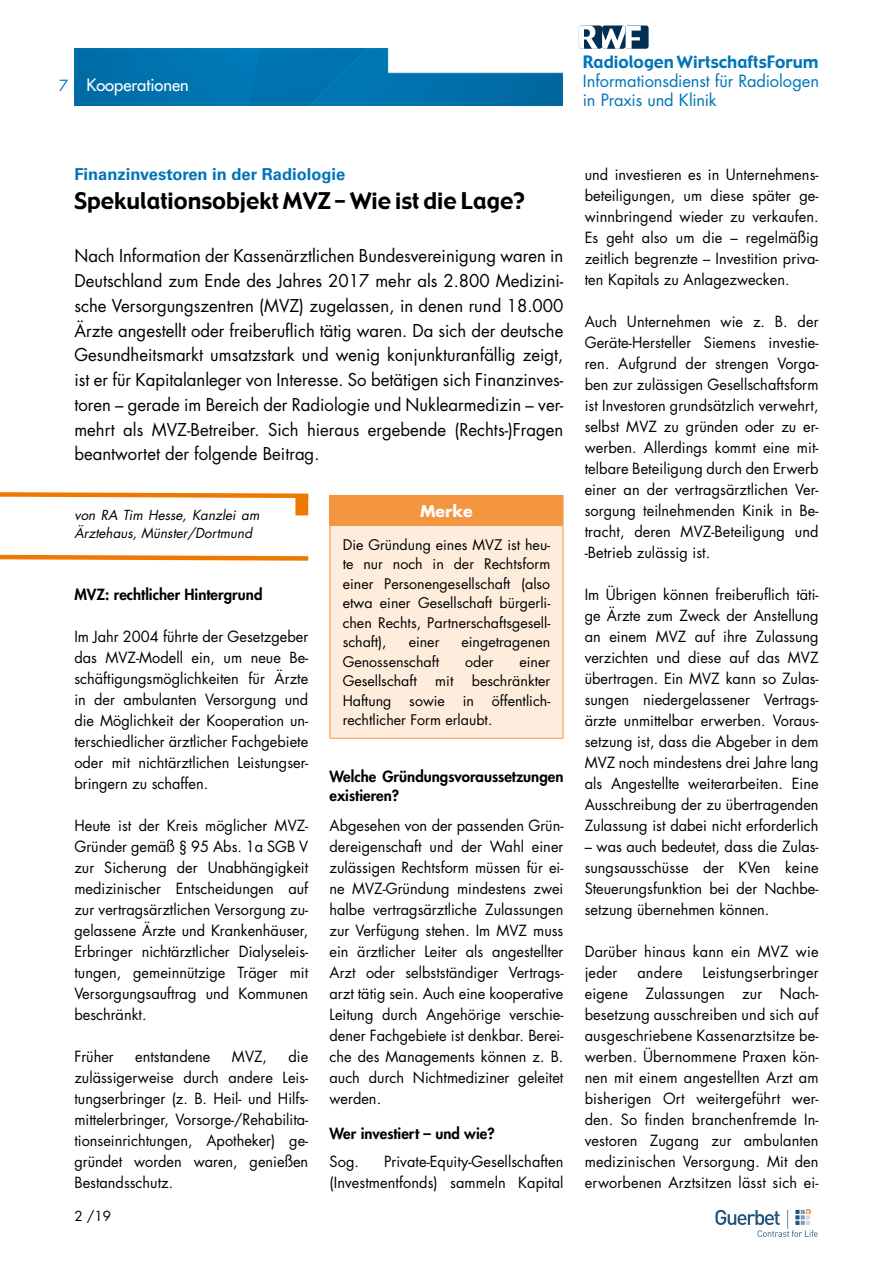
<style>
.page{position:relative;width:893px;height:1263px;background:#fff}
.page>*{position:absolute;margin:0;border:0;box-sizing:border-box;transform-origin:0 0}
.t1{font:22.5px "Gadget";color:#000}
.t2{font:17.25px/24.8px "Futura Std";color:#000;text-align:justify}
.t3{font:16.65px "Gadget";color:#0075b8}
.t4{font:16.5px/18.8px "Futura Std";letter-spacing:-.005em;color:#0075b8}
.t5{font:700 16.5px "Univers LT Std";color:#0074b7}
.t6{font:500 16.5px "Futura Std";color:#fff}
.t7{font:700 15.75px "Futura Std";color:#fff}
.t8{font:15px/21px "Futura Std";color:#000;text-align:justify}
.t9{font:800 15px/19.5px "Futura Std";color:#000}
.t10{font:15px "Futura Std";color:#0074b7}
.t11{font:14.25px/19.5px "Futura Std";color:#000;text-align:justify}
.t12{font:italic 13.5px/18px "Futura Std";color:#000}
.t13{font:13.5px "Futura Std";color:#000}
</style>
<div class="page">
<div style="left:625px;top:26px;width:24px;height:23px;background:#002f53;border-radius:3px"></div>
<svg style="left:579px;top:26px;width:62px;height:23px"></svg>
<img style="left:74px;top:49px;width:489px;height:57px">
<svg style="left:715px;top:1210px;width:103px;height:27px"></svg>
<svg style="left:0;top:492px;width:309px;height:8px"></svg>
<div style="left:295px;top:494px;width:13px;height:21px;background:#ef7900;border:2px solid #ef7900"></div>
<svg style="left:0;top:554px;width:309px;height:7px"></svg>
<div style="left:330px;top:495px;width:233px;height:30px;background:#f4953f"></div>
<div style="left:330px;top:525px;width:233px;height:213px;background:#feeddd"></div>
<svg style="left:563px;top:496px;width:1px;height:29px"></svg>
<hr style="left:330px;top:525px;width:233px;height:1px;background:#f4953f">
<hr style="left:330px;top:526px;width:1px;height:212px;background:#f4953f">
<hr style="left:563px;top:526px;width:1px;height:212px;background:#f4953f">
<hr style="left:330px;top:738px;width:233px;height:1px;background:#f4953f">
<p class="t10" style="left:59px;top:76px;width:11px">7</p>
<p class="t6" style="left:86px;top:74px;width:104px">Kooperationen</p>
<p class="t3" style="left:583px;top:52px;width:237px">Radiologen WirtschaftsForum</p>
<p class="t4" style="left:583px;top:72px;width:238px">Informationsdienst für Radiologen in Praxis und Klinik</p>
<p class="t5" style="left:74px;top:165px;width:272px">Finanzinvestoren in der Radiologie</p>
<h1 class="t1" style="left:74px;top:186px;width:452px">Spekulationsobjekt MVZ – Wie ist die Lage?</h1>
<p class="t2" style="left:74px;top:244px;width:491px">Nach Information der Kassenärztlichen Bundesvereinigung waren in Deutschland zum Ende des Jahres 2017 mehr als 2.800 Medizini&shy;sche Versorgungszentren (MVZ) zugelassen, in denen rund 18.000<br>Ärzte angestellt oder freiberuflich tätig waren. Da sich der deutsche Gesundheitsmarkt umsatzstark und wenig konjunkturanfällig zeigt, ist er für Kapitalanleger von Interesse. So betätigen sich Finanzinves&shy;toren – gerade im Bereich der Radiologie und Nuklearmedizin – ver&shy;mehrt als MVZ-Betreiber. Sich hieraus ergebende (Rechts-)Fragen beantwortet der folgende Beitrag.</p>
<p class="t12" style="left:74px;top:506px;width:186px">von RA Tim Hesse, Kanzlei am<br>Ärztehaus, Münster/Dortmund</p>
<p class="t9" style="left:74px;top:585px;width:190px">MVZ: rechtlicher Hintergrund</p>
<p class="t8" style="left:74px;top:626px;width:235px">Im Jahr 2004 führte der Gesetzgeber das MVZ-Modell ein, um neue Be&shy;schäftigungsmöglichkeiten für Ärzte in der ambulanten Versorgung und die Möglichkeit der Kooperation un&shy;terschiedlicher ärztlicher Fachgebiete oder mit nichtärztlichen Leistungser&shy;bringern zu schaffen.</p>
<p class="t8" style="left:74px;top:815px;width:235px">Heute ist der Kreis möglicher MVZ-Gründer gemäß § 95 Abs. 1a SGB V zur Sicherung der Unabhängigkeit medizinischer Entscheidungen auf zur vertragsärztlichen Versorgung zu&shy;gelassene Ärzte und Krankenhäuser, Erbringer nichtärztlicher Dialyseleis&shy;tungen, gemeinnützige Träger mit Versorgungsauftrag und Kommunen beschränkt.</p>
<p class="t8" style="left:74px;top:1046px;width:41px">Früher</p>
<p class="t8" style="left:135px;top:1046px;width:77px">entstandene</p>
<p class="t8" style="left:232px;top:1046px;width:37px">MVZ,</p>
<p class="t8" style="left:74px;top:1046px;width:235px;text-indent:214px">die zulässigerweise durch andere Leis&shy;tungserbringer (z. B. Heil- und Hilfs&shy;mittelerbringer, Vorsorge-/Rehabilita&shy;tionseinrichtungen, Apotheker) ge&shy;gründet worden waren, genießen Bestandsschutz.</p>
<p class="t13" style="left:74px;top:1207px;width:38px">2 /19</p>
<p class="t7" style="left:420px;top:500px;width:54px">Merke</p>
<p class="t11" style="left:343px;top:535px;width:209px">Die Gründung eines MVZ ist heu&shy;te nur noch in der Rechtsform einer Personengesellschaft (also etwa einer Gesellschaft bürgerli&shy;chen Rechts, Partnerschaftsgesell&shy;schaft),</p>
<p class="t11" style="left:409px;top:633px;width:32px">einer</p>
<p class="t11" style="left:461px;top:633px;width:90px">eingetragenen</p>
<p class="t11" style="left:343px;top:652px;width:98px">Genossenschaft</p>
<p class="t11" style="left:465px;top:652px;width:30px">oder</p>
<p class="t11" style="left:519px;top:652px;width:32px">einer</p>
<p class="t11" style="left:343px;top:672px;width:76px">Gesellschaft</p>
<p class="t11" style="left:435px;top:672px;width:20px">mit</p>
<p class="t11" style="left:472px;top:672px;width:80px">beschränkter</p>
<p class="t11" style="left:343px;top:691px;width:50px">Haftung</p>
<p class="t11" style="left:409px;top:691px;width:37px">sowie</p>
<p class="t11" style="left:463px;top:691px;width:13px">in</p>
<p class="t11" style="left:343px;top:691px;width:209px;text-indent:149px">öffentlich&shy;rechtlicher Form erlaubt.</p>
<p class="t9" style="left:330px;top:766px;width:235px">Welche Gründungsvoraussetzungen existieren?</p>
<p class="t8" style="left:330px;top:815px;width:235px">Abgesehen von der passenden Grün&shy;dereigenschaft und der Wahl einer zulässigen Rechtsform müssen für ei&shy;ne MVZ-Gründung mindestens zwei halbe vertragsärztliche Zulassungen zur Verfügung stehen. Im MVZ muss ein ärztlicher Leiter als angestellter Arzt oder selbstständiger Vertrags&shy;arzt tätig sein. Auch eine kooperative Leitung durch Angehörige verschie&shy;dener Fachgebiete ist denkbar. Berei&shy;che des Managements können z. B. auch durch Nichtmediziner geleitet werden.</p>
<p class="t9" style="left:330px;top:1123px;width:167px">Wer investiert – und wie?</p>
<p class="t8" style="left:330px;top:1151px;width:31px">Sog.</p>
<p class="t8" style="left:330px;top:1151px;width:235px;text-align:right">Private-Equity-Gesellschaften (Investmentfonds) sammeln Kapital</p>
<p class="t8" style="left:585px;top:164px;width:235px">und investieren es in Unternehmens&shy;beteiligungen, um diese später ge&shy;winnbringend wieder zu verkaufen.<br>Es geht also um die – regelmäßig zeitlich begrenzte – Investition priva&shy;ten Kapitals zu Anlagezwecken.</p>
<p class="t8" style="left:585px;top:311px;width:235px">Auch Unternehmen wie z. B. der Geräte-Hersteller Siemens investie&shy;ren. Aufgrund der strengen Vorga&shy;ben zur zulässigen Gesellschaftsform ist Investoren grundsätzlich verwehrt, selbst MVZ zu gründen oder zu er&shy;werben. Allerdings kommt eine mit&shy;telbare Beteiligung durch den Erwerb einer an der vertragsärztlichen Ver&shy;sorgung teilnehmenden Kinik in Be&shy;tracht, deren MVZ-Beteiligung und -Betrieb zulässig ist.</p>
<p class="t8" style="left:585px;top:584px;width:235px">Im Übrigen können freiberuflich täti&shy;ge Ärzte zum Zweck der Anstellung an einem MVZ auf ihre Zulassung verzichten und diese auf das MVZ übertragen. Ein MVZ kann so Zulas&shy;sungen niedergelassener Vertrags&shy;ärzte unmittelbar erwerben. Voraus&shy;setzung ist, dass die Abgeber in dem MVZ noch mindestens drei Jahre lang als Angestellte weiterarbeiten. Eine Ausschreibung der zu übertragenden Zulassung ist dabei nicht erforderlich</p>
<p class="t8" style="left:585px;top:836px;width:235px">– was auch bedeutet, dass die Zulas&shy;sungsausschüsse der KVen keine Steuerungsfunktion bei der Nachbe&shy;setzung übernehmen können.</p>
<p class="t8" style="left:585px;top:941px;width:235px">Darüber hinaus kann ein MVZ wie jeder</p>
<p class="t8" style="left:585px;top:962px;width:235px;text-indent:118px">Leistungserbringer eigene Zulassungen zur Nach&shy;besetzung ausschreiben und sich auf ausgeschriebene Kassenarztsitze be&shy;werben. Übernommene Praxen kön&shy;nen mit einem angestellten Arzt am bisherigen Ort weitergeführt wer&shy;den. So finden branchenfremde In&shy;vestoren Zugang zur ambulanten medizinischen Versorgung. Mit den erworbenen Arztsitzen lässt sich ei-</p>
<p class="t8" style="left:637px;top:962px;width:47px">andere</p>
</div>
